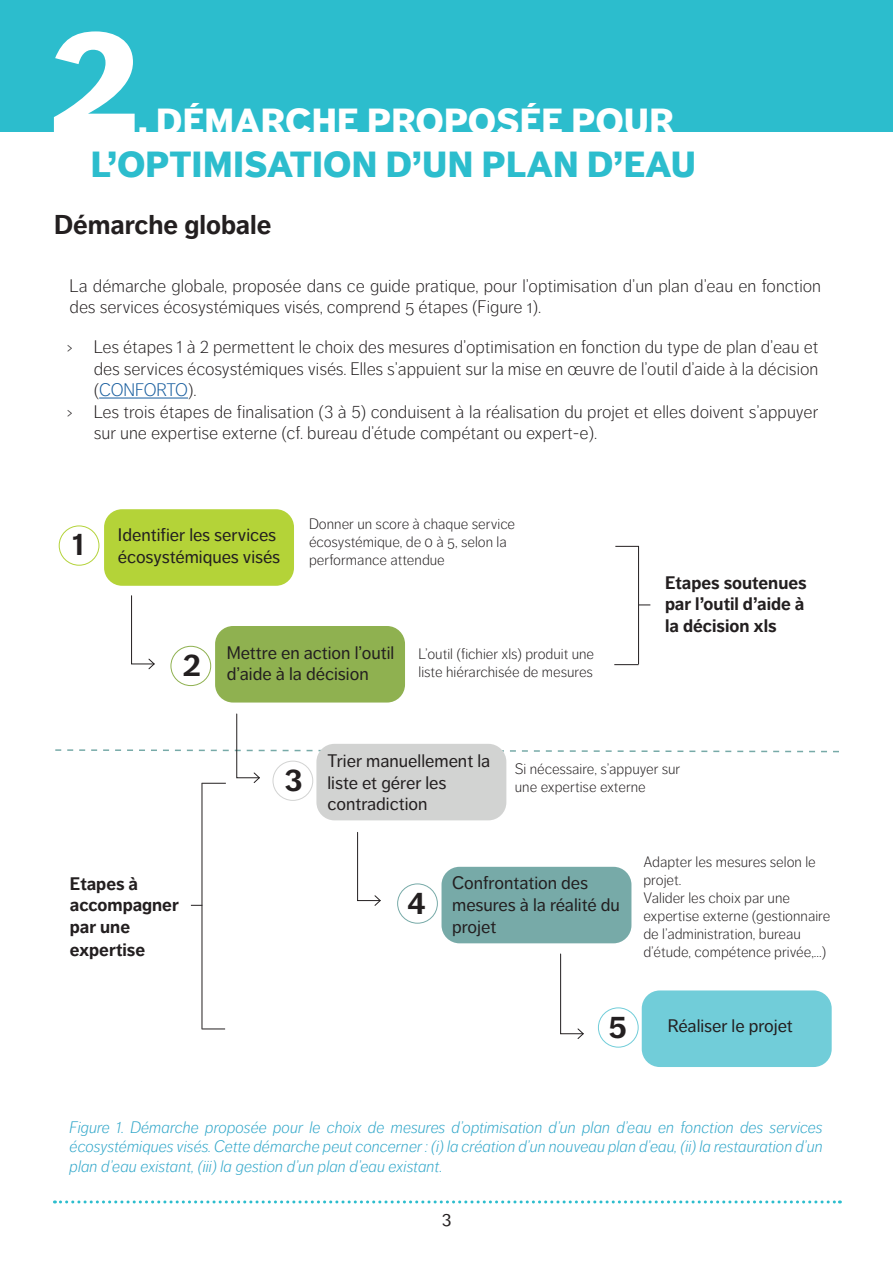
<style>
.page{position:relative;width:893px;height:1263px;background:#fff}
.page>*{position:absolute;margin:0;border:0;box-sizing:border-box;transform-origin:0 0}
.Titre_1{font:900 150px "Dagny Pro";color:#fff}
.Titre_1-2{font:900 36px/43.2px "Dagny Pro";letter-spacing:.01em;color:#2cbdcd}
.Corps_de_texte{font:700 31.5px "Dagny Pro";color:#231f20}
.Titre_2{font:700 27px "Dagny Pro";color:#231f20}
.Corps_de_texte-2{font:300 18px/21.6px "Dagny Pro";color:#231f20}
.Corps_de_texte-3{font:18px/21.6px "Dagny Pro";color:#231f20}
.Corps_de_texte-4{font:700 18px/21.6px "Dagny Pro";color:#231f20}
.Corps_de_texte-5{font:italic 300 16.5px/19.8px "Dagny Pro";color:#2fa6c9;text-align:justify}
.Corps_de_texte-6{font:300 15px/18px "Dagny Pro";color:#231f20}
.s1{color:#fff}
.s2{color:#175d9e}
</style>
<div class="page">
<svg style="left:54px;top:1200px;width:786px;height:3px"></svg>
<div style="left:0;top:0;width:893px;height:132px;background:#2cbdcd"></div>
<div style="left:316px;top:744px;width:190px;height:76px;background:#d2d3d2;border-radius:18px"></div>
<div style="left:104px;top:509px;width:190px;height:77px;background:#b4d338;border-radius:18px"></div>
<div style="left:215px;top:626px;width:190px;height:76px;background:#8fb150;border-radius:18px"></div>
<div style="left:441px;top:867px;width:190px;height:76px;background:#77aaa8;border-radius:18px"></div>
<div style="left:642px;top:990px;width:190px;height:77px;background:#71cdd9;border-radius:18px"></div>
<div style="left:598px;top:1007px;width:41px;height:40px;border:1px solid #71cdd9;border-radius:50%"></div>
<hr style="left:638px;top:546px;width:1px;height:118px;background:#231f20">
<svg style="left:615px;top:546px;width:23px;height:1px"></svg>
<svg style="left:614px;top:664px;width:25px;height:1px"></svg>
<hr style="left:202px;top:783px;width:1px;height:246px;background:#231f20">
<svg style="left:202px;top:1028px;width:23px;height:1px"></svg>
<svg style="left:131px;top:595px;width:24px;height:75px"></svg>
<svg style="left:55px;top:713px;width:784px;height:71px"></svg>
<svg style="left:357px;top:832px;width:24px;height:74px"></svg>
<svg style="left:560px;top:953px;width:24px;height:86px"></svg>
<hr style="left:99px;top:398px;width:89px;height:1px;background:#175d9e">
<div style="left:59px;top:525px;width:40px;height:41px;border:1px solid #b4d33a;border-radius:50%"></div>
<div style="left:171px;top:646px;width:40px;height:40px;border:1px solid #8fb150;border-radius:50%"></div>
<div style="left:273px;top:761px;width:40px;height:40px;border:1px solid #d2d3d2;border-radius:50%"></div>
<div style="left:397px;top:883px;width:41px;height:40px;border:1px solid #77aaa8;border-radius:50%"></div>
<p class="Titre_1" style="left:50px;top:-9px;width:89px">2</p>
<p class="Titre_1-2" style="left:91px;top:101px;width:607px;text-indent:47px"><span class="s1">. DÉMARCHE PROPOSÉE POUR<br></span>L’OPTIMISATION D’UN PLAN D’EAU</p>
<p class="Titre_2" style="left:54px;top:209px;width:219px">Démarche globale</p>
<p class="Corps_de_texte-2" style="left:70px;top:275px;width:753px">La démarche globale, proposée dans ce guide pratique, pour l’optimisation d’un plan d’eau en fonction des services écosystémiques visés, comprend 5 étapes (Figure 1).</p>
<p class="Corps_de_texte-2" style="left:94px;top:336px;width:726px;text-align:justify;text-indent:-27px">› Les étapes 1 à 2 permettent le choix des mesures d’optimisation en fonction du type de plan d’eau et des services écosystémiques visés. Elles s’appuient sur la mise en œuvre de l’outil d’aide à la décision (<span class="s2">CONFORTO</span>).</p>
<p class="Corps_de_texte-2" style="left:94px;top:401px;width:726px;text-indent:-27px">› Les trois étapes de finalisation (3 à 5) conduisent à la réalisation du projet et elles doivent s’appuyer sur une expertise externe (cf. bureau d’étude compétant ou expert-e).</p>
<p class="Corps_de_texte" style="left:73px;top:525px;width:13px">1</p>
<p class="Corps_de_texte-3" style="left:118px;top:524px;width:164px">Identifier les services écosystémiques visés</p>
<p class="Corps_de_texte-6" style="left:309px;top:515px;width:208px">Donner un score à chaque service écosystémique, de 0 à 5, selon la performance attendue</p>
<p class="Corps_de_texte" style="left:183px;top:646px;width:19px">2</p>
<p class="Corps_de_texte-3" style="left:227px;top:642px;width:169px">Mettre en action l’outil d’aide à la décision</p>
<p class="Corps_de_texte-6" style="left:419px;top:645px;width:177px">L’outil (fichier xls) produit une liste hiérarchisée de mesures</p>
<p class="Corps_de_texte-4" style="left:665px;top:572px;width:143px;text-align:justify">Etapes soutenues par l’outil d’aide à la décision xls</p>
<p class="Corps_de_texte" style="left:284px;top:762px;width:19px">3</p>
<p class="Corps_de_texte-3" style="left:327px;top:750px;width:164px">Trier manuellement la liste et gérer les contradiction</p>
<p class="Corps_de_texte-6" style="left:515px;top:760px;width:167px">Si nécessaire, s’appuyer sur une expertise externe</p>
<p class="Corps_de_texte-4" style="left:70px;top:872px;width:110px">Etapes à accompagner par une</p>
<p class="Corps_de_texte-4" style="left:70px;top:939px;width:77px">expertise</p>
<p class="Corps_de_texte" style="left:407px;top:885px;width:19px">4</p>
<p class="Corps_de_texte-3" style="left:452px;top:872px;width:169px">Confrontation des mesures à la réalité du projet</p>
<p class="Corps_de_texte-6" style="left:643px;top:852px;width:188px">Adapter les mesures selon le projet.<br>Valider les choix par une expertise externe (gestionnaire de l’administration, bureau d’étude, compétence privée,...)</p>
<p class="Corps_de_texte" style="left:609px;top:1008px;width:19px">5</p>
<p class="Corps_de_texte-3" style="left:668px;top:1015px;width:127px">Réaliser le projet</p>
<p class="Corps_de_texte-5" style="left:70px;top:1117px;width:755px">Figure 1. Démarche proposée pour le choix de mesures d’optimisation d’un plan d’eau en fonction des services écosystémiques visés. Cette démarche peut concerner : (i) la création d’un nouveau plan d’eau, (ii) la restauration d’un plan d’eau existant, (iii) la gestion d’un plan d’eau existant.</p>
<p class="Corps_de_texte-3" style="left:442px;top:1206px;width:11px">3</p>
</div>
